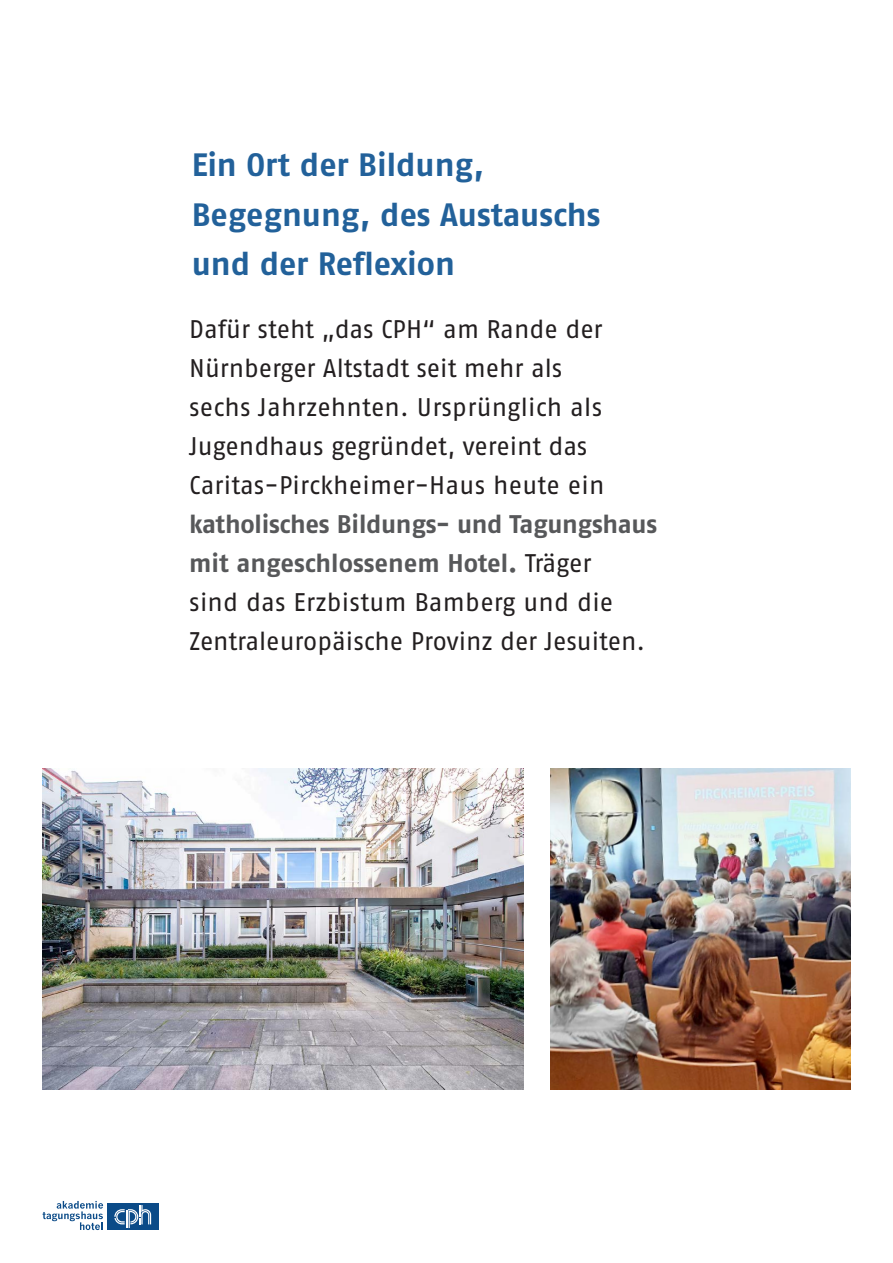
<style>
.page{position:relative;width:893px;height:1263px;background:#fff}
.page>*{position:absolute;margin:0;border:0;box-sizing:border-box;transform-origin:0 0}
.t1{font:32.25px/49.5px "Fago No Bold TF";color:#22619a}
.t2{font:25.5px/39px "Fago No Tf";color:#231f20}
.t3{font:25.5px/39px "Fago No Bold TF";letter-spacing:-.01em;color:#57585a}
.s1{font-family:"Fago No Tf";color:#231f20}
</style>
<div class="page">
<div style="left:107px;top:1203px;width:52px;height:27px;background:#0b4b88"></div>
<svg style="left:114px;top:1205px;width:37px;height:23px"></svg>
<svg style="left:43px;top:1201px;width:60px;height:29px"></svg>
<img style="left:551px;top:769px;width:299px;height:320px">
<img style="left:43px;top:769px;width:481px;height:320px">
<p class="t1" style="left:192px;top:140px;width:410px">Ein Ort der Bildung,<br>Begegnung, des Austauschs und der Reflexion</p>
<p class="t2" style="left:189px;top:310px;width:417px">Dafür steht „das CPH“ am Rande der Nürnberger Altstadt seit mehr als sechs Jahrzehnten. Ursprünglich als Jugendhaus gegründet, vereint das Caritas-Pirckheimer-Haus heute ein</p>
<p class="t3" style="left:189px;top:505px;width:469px">katholisches Bildungs- und Tagungshaus mit angeschlossenem Hotel. <span class="s1">Träger</span></p>
<p class="t2" style="left:189px;top:583px;width:458px">sind das Erzbistum Bamberg und die<br>Zentraleuropäische Provinz der Jesuiten.</p>
</div>
